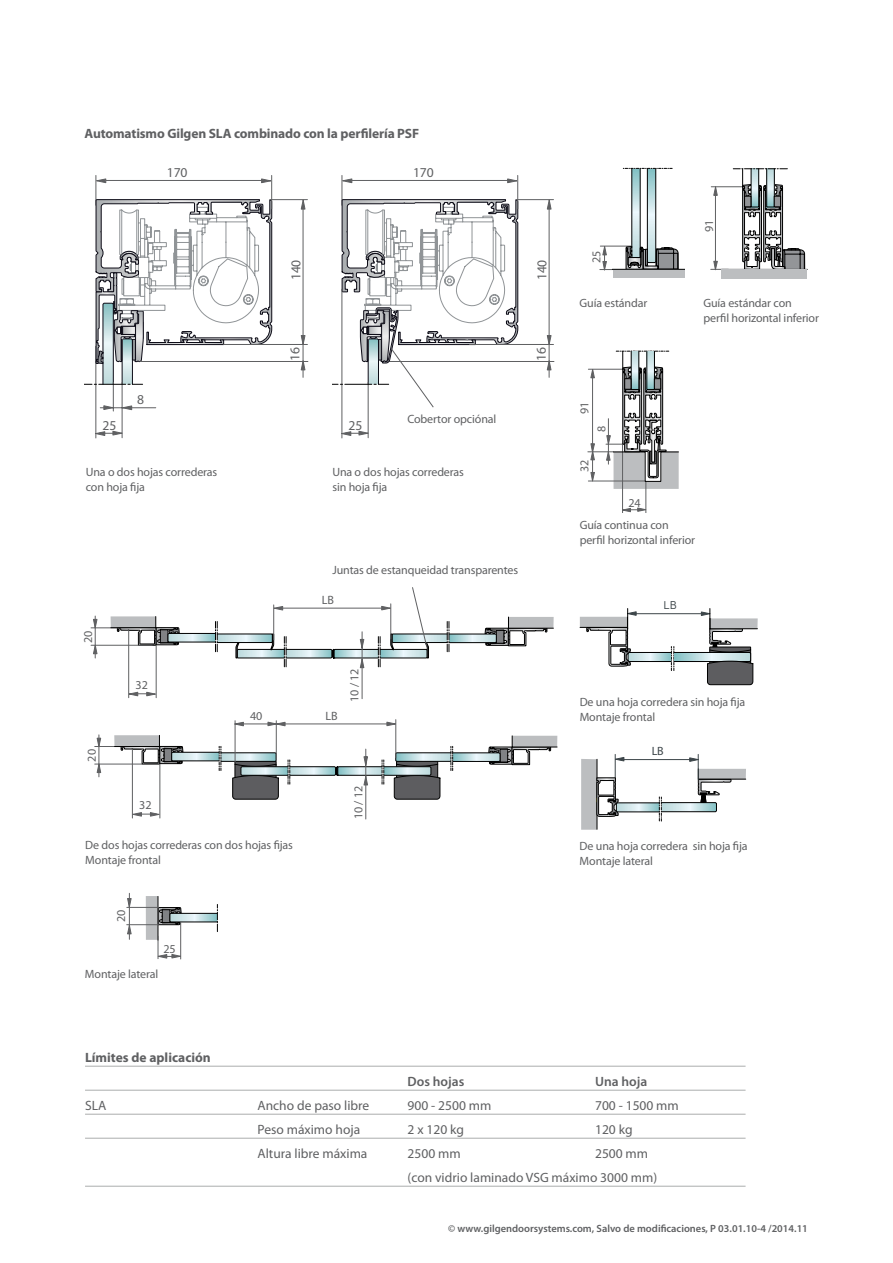
<style>
.page{position:relative;width:893px;height:1263px;background:#fff}
.page>*{position:absolute;margin:0;border:0;box-sizing:border-box;transform-origin:0 0}
.t1{font:13.65px "Myriad Pro";letter-spacing:-.01em;color:#5f6062}
.t2{font:13.5px/24px "Myriad Pro";color:#5f6062}
.t3{font:700 13.5px "Myriad Pro";letter-spacing:-.01em;color:#5f6062}
.t4{font:600 13.5px "Myriad Pro";color:#5f6062}
.t5{font:12.15px "Myriad Pro";letter-spacing:-.01em;color:#5f6062}
.t6{font:12px/15px "Myriad Pro";letter-spacing:-.01em;color:#5f6062}
.t7{font:12px "Myriad Pro";color:#3c4549}
.t8{font:300 11.25px "Interstate";color:#3c4549}
.t9{font:600 10.5px "Myriad Pro";color:#5f6062}
</style>
<div class="page">
<div style="left:581px;top:759px;width:16px;height:71px;background:#bcbec0"></div>
<hr style="left:597px;top:759px;width:1px;height:70px;background:#000">
<svg style="left:596px;top:754px;width:150px;height:67px"></svg>
<svg style="left:580px;top:608px;width:178px;height:77px"></svg>
<hr style="left:395px;top:720px;width:1px;height:38px;background:#5f6062">
<hr style="left:276px;top:721px;width:1px;height:38px;background:#5f6062">
<hr style="left:235px;top:721px;width:1px;height:41px;background:#5f6062">
<hr style="left:235px;top:724px;width:156px;height:1px;background:#5f6062">
<svg style="left:234px;top:721px;width:10px;height:5px"></svg>
<svg style="left:386px;top:721px;width:10px;height:5px"></svg>
<svg style="left:267px;top:721px;width:19px;height:5px"></svg>
<svg style="left:95px;top:735px;width:463px;height:85px"></svg>
<svg style="left:301px;top:200px;width:4px;height:9px"></svg>
<svg style="left:301px;top:335px;width:4px;height:9px"></svg>
<hr style="left:270px;top:199px;width:37px;height:1px;background:#5f6062">
<hr style="left:223px;top:344px;width:84px;height:1px;background:#5f6062">
<hr style="left:303px;top:207px;width:1px;height:170px;background:#5f6062">
<svg style="left:97px;top:179px;width:9px;height:4px"></svg>
<svg style="left:261px;top:178px;width:10px;height:5px"></svg>
<hr style="left:271px;top:175px;width:1px;height:34px;background:#5f6062">
<hr style="left:96px;top:175px;width:1px;height:30px;background:#5f6062">
<hr style="left:106px;top:180px;width:158px;height:1px;background:#5f6062">
<hr style="left:122px;top:382px;width:1px;height:56px;background:#5f6062">
<hr style="left:96px;top:346px;width:1px;height:92px;background:#5f6062">
<svg style="left:95px;top:431px;width:27px;height:5px"></svg>
<svg style="left:301px;top:360px;width:4px;height:10px"></svg>
<hr style="left:140px;top:361px;width:168px;height:1px;background:#5f6062">
<svg style="left:85px;top:199px;width:187px;height:212px"></svg>
<svg style="left:547px;top:200px;width:4px;height:9px"></svg>
<svg style="left:547px;top:335px;width:4px;height:9px"></svg>
<hr style="left:516px;top:199px;width:37px;height:1px;background:#5f6062">
<hr style="left:470px;top:344px;width:83px;height:1px;background:#5f6062">
<hr style="left:549px;top:207px;width:1px;height:170px;background:#5f6062">
<svg style="left:343px;top:179px;width:9px;height:4px"></svg>
<svg style="left:507px;top:178px;width:10px;height:5px"></svg>
<hr style="left:517px;top:175px;width:1px;height:34px;background:#5f6062">
<hr style="left:342px;top:175px;width:1px;height:30px;background:#5f6062">
<hr style="left:352px;top:180px;width:158px;height:1px;background:#5f6062">
<hr style="left:368px;top:382px;width:1px;height:56px;background:#5f6062">
<hr style="left:342px;top:289px;width:1px;height:149px;background:#5f6062">
<svg style="left:341px;top:431px;width:27px;height:5px"></svg>
<svg style="left:547px;top:360px;width:4px;height:10px"></svg>
<hr style="left:386px;top:361px;width:168px;height:1px;background:#5f6062">
<svg style="left:599px;top:167px;width:80px;height:103px"></svg>
<div style="left:613px;top:269px;width:71px;height:8px;background:#bcbec0"></div>
<hr style="left:612px;top:269px;width:72px;height:1px;background:#000">
<hr style="left:646px;top:482px;width:1px;height:31px;background:#5f6062">
<hr style="left:622px;top:444px;width:1px;height:69px;background:#5f6062">
<svg style="left:623px;top:508px;width:23px;height:4px"></svg>
<svg style="left:588px;top:351px;width:91px;height:138px"></svg>
<div style="left:721px;top:270px;width:86px;height:9px;background:#bcbec0"></div>
<svg style="left:711px;top:168px;width:97px;height:103px"></svg>
<svg style="left:127px;top:893px;width:5px;height:47px"></svg>
<div style="left:146px;top:896px;width:12px;height:44px;background:#bcbec0"></div>
<hr style="left:158px;top:896px;width:1px;height:44px;background:#000">
<hr style="left:127px;top:924px;width:32px;height:1px;background:#5f6062">
<hr style="left:127px;top:907px;width:32px;height:1px;background:#5f6062">
<svg style="left:157px;top:904px;width:61px;height:55px"></svg>
<svg style="left:90px;top:587px;width:464px;height:112px"></svg>
<svg style="left:332px;top:199px;width:186px;height:209px"></svg>
<hr style="left:85px;top:1066px;width:661px;height:1px;background:#abadad">
<hr style="left:85px;top:1090px;width:661px;height:1px;background:#abadad">
<hr style="left:85px;top:1114px;width:661px;height:1px;background:#abadad">
<hr style="left:85px;top:1138px;width:661px;height:1px;background:#abadad">
<hr style="left:85px;top:1186px;width:661px;height:1px;background:#abadad">
<p class="t5" style="left:248px;top:136px;width:14px;rotate:-90deg">16</p>
<p class="t3" style="left:85px;top:124px;width:336px">Automatismo Gilgen SLA combinado con la perfilería PSF</p>
<p class="t5" style="left:204px;top:142px;width:14px;rotate:-90deg">16</p>
<p class="t1" style="left:167px;top:164px;width:22px">170</p>
<p class="t1" style="left:413px;top:164px;width:22px">170</p>
<p class="t1" style="left:288px;top:280px;width:22px;rotate:-90deg">140</p>
<p class="t1" style="left:103px;top:417px;width:15px">25</p>
<p class="t1" style="left:137px;top:391px;width:8px">8</p>
<p class="t1" style="left:287px;top:361px;width:15px;rotate:-90deg">16</p>
<p class="t1" style="left:349px;top:417px;width:15px">25</p>
<p class="t6" style="left:407px;top:411px;width:90px">Cobertor opciónal</p>
<p class="t5" style="left:421px;top:415px;width:14px">LB</p>
<p class="t1" style="left:399px;top:417px;width:15px">25</p>
<p class="t5" style="left:164px;top:461px;width:14px">LB</p>
<p class="t6" style="left:86px;top:465px;width:133px">Una o dos hojas correderas con hoja fija</p>
<p class="t6" style="left:332px;top:465px;width:133px">Una o dos hojas correderas sin hoja fija</p>
<p class="t5" style="left:121px;top:467px;width:14px">LB</p>
<p class="t1" style="left:534px;top:280px;width:22px;rotate:-90deg">140</p>
<p class="t5" style="left:526px;top:279px;width:14px;rotate:-90deg">16</p>
<p class="t1" style="left:533px;top:361px;width:15px;rotate:-90deg">16</p>
<p class="t6" style="left:332px;top:562px;width:187px">Juntas de estanqueidad transparentes</p>
<p class="t5" style="left:504px;top:584px;width:14px;rotate:-90deg">25</p>
<p class="t5" style="left:81px;top:643px;width:14px;rotate:-90deg">20</p>
<p class="t5" style="left:136px;top:677px;width:14px">32</p>
<p class="t5" style="left:322px;top:593px;width:14px">LB</p>
<p class="t5" style="left:250px;top:708px;width:14px">40</p>
<p class="t5" style="left:326px;top:708px;width:14px">LB</p>
<p class="t5" style="left:347px;top:702px;width:35px;rotate:-90deg">10 / 12</p>
<p class="t5" style="left:346px;top:670px;width:14px">40</p>
<p class="t5" style="left:84px;top:761px;width:14px;rotate:-90deg">20</p>
<p class="t5" style="left:139px;top:798px;width:14px">32</p>
<p class="t5" style="left:149px;top:798px;width:14px">25</p>
<p class="t6" style="left:85px;top:838px;width:209px">De dos hojas correderas con dos hojas fijas<br>Montaje frontal</p>
<p class="t5" style="left:351px;top:819px;width:35px;rotate:-90deg">10 / 12</p>
<p class="t5" style="left:114px;top:922px;width:14px;rotate:-90deg">20</p>
<p class="t5" style="left:163px;top:941px;width:14px">25</p>
<p class="t6" style="left:85px;top:966px;width:75px">Montaje lateral</p>
<p class="t1" style="left:109px;top:971px;width:15px">32</p>
<p class="t3" style="left:85px;top:1048px;width:127px">Límites de aplicación</p>
<p class="t5" style="left:589px;top:263px;width:14px;rotate:-90deg">25</p>
<p class="t6" style="left:580px;top:295px;width:69px">Guía estándar</p>
<p class="t5" style="left:701px;top:232px;width:14px;rotate:-90deg">91</p>
<p class="t6" style="left:703px;top:295px;width:117px">Guía estándar con perfil horizontal inferior</p>
<p class="t5" style="left:772px;top:312px;width:14px">24</p>
<p class="t5" style="left:577px;top:414px;width:14px;rotate:-90deg">91</p>
<p class="t5" style="left:594px;top:432px;width:8px;rotate:-90deg">8</p>
<p class="t5" style="left:577px;top:472px;width:14px;rotate:-90deg">32</p>
<p class="t5" style="left:628px;top:495px;width:14px">24</p>
<p class="t6" style="left:580px;top:518px;width:117px">Guía continua con perfil horizontal inferior</p>
<p class="t5" style="left:635px;top:552px;width:14px;rotate:-90deg">91</p>
<p class="t8" style="left:663px;top:598px;width:15px">LB</p>
<p class="t6" style="left:580px;top:694px;width:167px">De una hoja corredera sin hoja fija<br>Montaje frontal</p>
<p class="t7" style="left:652px;top:743px;width:14px">LB</p>
<p class="t6" style="left:580px;top:838px;width:170px">De una hoja corredera sin hoja fija<br>Montaje lateral</p>
<p class="t4" style="left:408px;top:1072px;width:58px">Dos hojas</p>
<p class="t4" style="left:595px;top:1072px;width:54px">Una hoja</p>
<p class="t2" style="left:85px;top:1093px;width:23px">SLA</p>
<p class="t2" style="left:258px;top:1093px;width:113px">Ancho de paso libre</p>
<p class="t2" style="left:408px;top:1093px;width:85px">900 - 2500 mm</p>
<p class="t2" style="left:595px;top:1093px;width:85px">700 - 1500 mm</p>
<p class="t2" style="left:258px;top:1117px;width:104px">Peso máximo hoja</p>
<p class="t2" style="left:408px;top:1117px;width:58px">2 x 120 kg</p>
<p class="t2" style="left:595px;top:1117px;width:39px">120 kg</p>
<p class="t2" style="left:258px;top:1141px;width:111px">Altura libre máxima</p>
<p class="t2" style="left:408px;top:1141px;width:55px">2500 mm</p>
<p class="t2" style="left:408px;top:1141px;width:251px;text-indent:188px">2500 mm (con vidrio laminado VSG máximo 3000 mm)</p>
<p class="t9" style="left:448px;top:1221px;width:361px">© www.gilgendoorsystems.com, Salvo de modificaciones, P 03.01.10-4 /2014.11</p>
</div>
